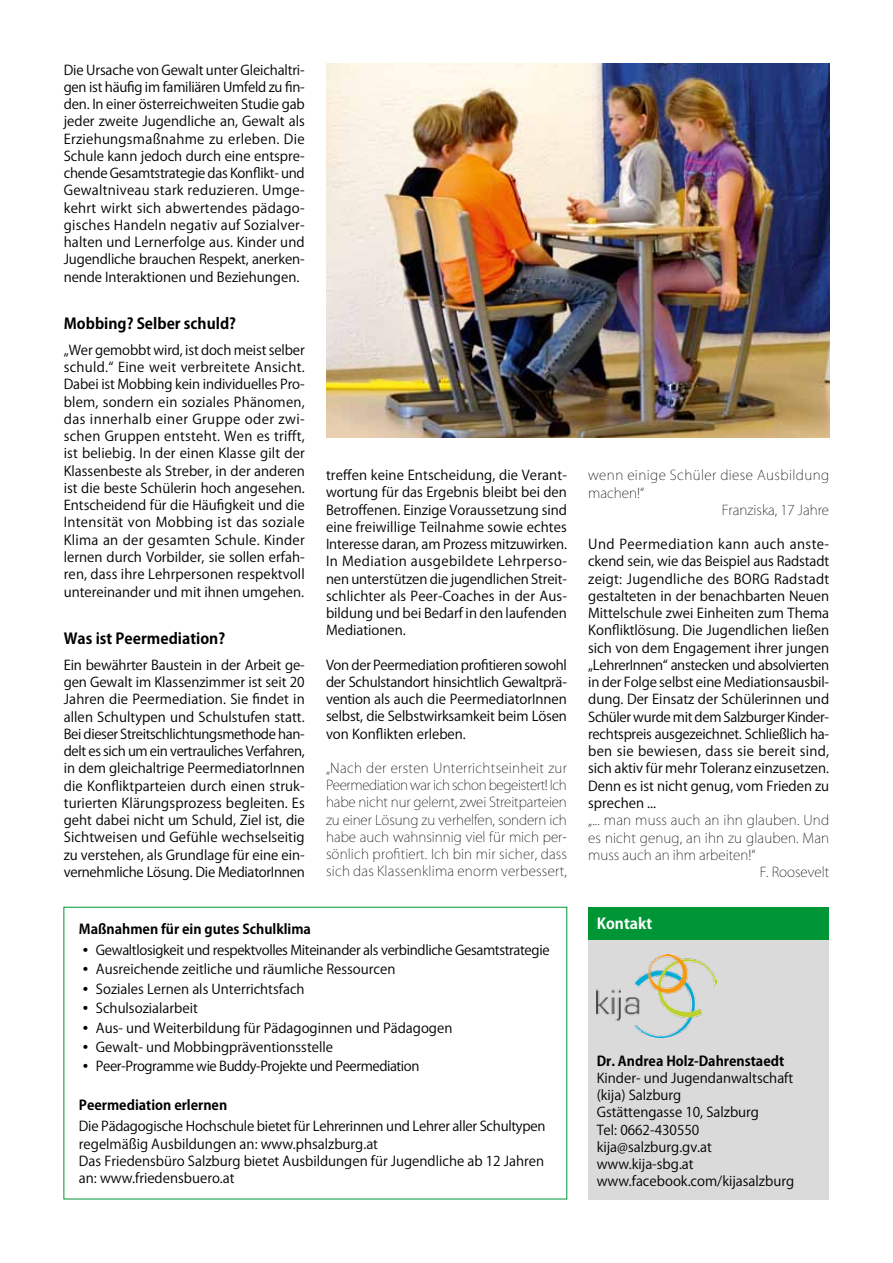
<style>
.page{position:relative;width:893px;height:1263px;background:#fff}
.page>*{position:absolute;margin:0;border:0;box-sizing:border-box;transform-origin:0 0}
.t1{font:700 15px "Koz Go Pro";color:#000}
.t2{font:700 15px "Koz Go Pro";color:#fff}
.t3{font:13.5px/17.2px "Koz Go Pro";color:#000;text-align:justify}
.t4{font:200 13.5px/17.2px "Koz Go Pro";letter-spacing:.01em;color:#000;text-align:justify}
.t5{font:700 13.5px "Koz Go Pro";color:#000}
.t6{font:200 13.5px "Koz Go Pro";letter-spacing:.03em;color:#000}
</style>
<div class="page">
<img style="left:326px;top:64px;width:503px;height:374px">
<div style="left:588px;top:940px;width:241px;height:259px;background:#dadada"></div>
<img style="left:596px;top:954px;width:120px;height:84px">
<div style="left:588px;top:907px;width:241px;height:33px;background:#009635"></div>
<p class="t3" style="left:64px;top:61px;width:242px">Die Ursache von Gewalt unter Gleichaltri&shy;gen ist häufig im familiären Umfeld zu fin&shy;den. In einer österreichweiten Studie gab jeder zweite Jugendliche an, Gewalt als Erziehungsmaßnahme zu erleben. Die Schule kann jedoch durch eine entspre&shy;chende Gesamtstrategie das Konflikt- und Gewaltniveau stark reduzieren. Umge&shy;kehrt wirkt sich abwertendes pädago&shy;gisches Handeln negativ auf Sozialver&shy;halten und Lernerfolge aus. Kinder und Jugendliche brauchen Respekt, anerken&shy;nende Interaktionen und Beziehungen.</p>
<p class="t1" style="left:64px;top:314px;width:174px">Mobbing? Selber schuld?</p>
<p class="t3" style="left:64px;top:342px;width:242px">„Wer gemobbt wird, ist doch meist selber schuld.“ Eine weit verbreitete Ansicht.<br>Dabei ist Mobbing kein individuelles Pro&shy;blem, sondern ein soziales Phänomen, das innerhalb einer Gruppe oder zwi&shy;schen Gruppen entsteht. Wen es trifft, ist beliebig. In der einen Klasse gilt der Klassenbeste als Streber, in der anderen ist die beste Schülerin hoch angesehen.<br>Entscheidend für die Häufigkeit und die Intensität von Mobbing ist das soziale Klima an der gesamten Schule. Kinder lernen durch Vorbilder, sie sollen erfah&shy;ren, dass ihre Lehrpersonen respektvoll untereinander und mit ihnen umgehen.</p>
<p class="t1" style="left:64px;top:628px;width:163px">Was ist Peermediation?</p>
<p class="t3" style="left:64px;top:656px;width:242px">Ein bewährter Baustein in der Arbeit ge&shy;gen Gewalt im Klassenzimmer ist seit 20<br>Jahren die Peermediation. Sie findet in allen Schultypen und Schulstufen statt.<br>Bei dieser Streitschlichtungsmethode han&shy;delt es sich um ein vertrauliches Verfahren, in dem gleichaltrige PeermediatorInnen die Konfliktparteien durch einen struk&shy;turierten Klärungsprozess begleiten. Es geht dabei nicht um Schuld, Ziel ist, die Sichtweisen und Gefühle wechselseitig zu verstehen, als Grundlage für eine ein&shy;vernehmliche Lösung. Die MediatorInnen</p>
<p class="t3" style="left:326px;top:467px;width:242px">treffen keine Entscheidung, die Verant&shy;wortung für das Ergebnis bleibt bei den Betroffenen. Einzige Voraussetzung sind eine freiwillige Teilnahme sowie echtes Interesse daran, am Prozess mitzuwirken.<br>In Mediation ausgebildete Lehrperso&shy;nen unterstützen die jugendlichen Streit&shy;schlichter als Peer-Coaches in der Aus&shy;bildung und bei Bedarf in den laufenden Mediationen.</p>
<p class="t3" style="left:326px;top:656px;width:242px">Von der Peermediation profitieren sowohl der Schulstandort hinsichtlich Gewaltprä&shy;vention als auch die PeermediatorInnen selbst, die Selbstwirksamkeit beim Lösen von Konflikten erleben.</p>
<p class="t4" style="left:326px;top:759px;width:242px">„Nach der ersten Unterrichtseinheit zur Peermediation war ich schon begeistert! Ich habe nicht nur gelernt, zwei Streitparteien zu einer Lösung zu verhelfen, sondern ich habe auch wahnsinnig viel für mich per&shy;sönlich profitiert. Ich bin mir sicher, dass sich das Klassenklima enorm verbessert,</p>
<p class="t5" style="left:79px;top:920px;width:233px">Maßnahmen für ein gutes Schulklima</p>
<p class="t3" style="left:79px;top:941px;width:472px;line-height:19.4px;text-align:left">◦ Gewaltlosigkeit und respektvolles Miteinander als verbindliche Gesamtstrategie ◦ Ausreichende zeitliche und räumliche Ressourcen<br>◦ Soziales Lernen als Unterrichtsfach<br>◦ Schulsozialarbeit<br>◦ Aus- und Weiterbildung für Pädagoginnen und Pädagogen<br>◦ Gewalt- und Mobbingpräventionsstelle<br>◦ Peer-Programme wie Buddy-Projekte und Peermediation</p>
<p class="t5" style="left:79px;top:1096px;width:150px">Peermediation erlernen</p>
<p class="t3" style="left:79px;top:1118px;width:468px;text-align:left">Die Pädagogische Hochschule bietet für Lehrerinnen und Lehrer aller Schultypen regelmäßig Ausbildungen an: www.phsalzburg.at<br>Das Friedensbüro Salzburg bietet Ausbildungen für Jugendliche ab 12 Jahren an: www.friedensbuero.at</p>
<p class="t6" style="left:588px;top:466px;width:242px">wenn einige Schüler diese Ausbildung</p>
<p class="t4" style="left:588px;top:484px;width:57px">machen!“</p>
<p class="t4" style="left:722px;top:501px;width:109px">Franziska, 17 Jahre</p>
<p class="t3" style="left:588px;top:536px;width:242px">Und Peermediation kann auch anste&shy;ckend sein, wie das Beispiel aus Radstadt zeigt: Jugendliche des BORG Radstadt gestalteten in der benachbarten Neuen Mittelschule zwei Einheiten zum Thema Konfliktlösung. Die Jugendlichen ließen sich von dem Engagement ihrer jungen „LehrerInnen“ anstecken und absolvierten in der Folge selbst eine Mediationsausbil&shy;dung. Der Einsatz der Schülerinnen und Schüler wurde mit dem Salzburger Kinder&shy;rechtspreis ausgezeichnet. Schließlich ha&shy;ben sie bewiesen, dass sie bereit sind, sich aktiv für mehr Toleranz einzusetzen.<br>Denn es ist nicht genug, vom Frieden zu sprechen ...</p>
<p class="t4" style="left:588px;top:811px;width:242px">„... man muss auch an ihn glauben. Und</p>
<p class="t4" style="left:588px;top:829px;width:242px">es nicht genug, an ihn zu glauben. Man</p>
<p class="t4" style="left:588px;top:846px;width:169px">muss auch an ihm arbeiten!“</p>
<p class="t4" style="left:760px;top:863px;width:71px">F. Roosevelt</p>
<p class="t2" style="left:597px;top:914px;width:57px">Kontakt</p>
<p class="t5" style="left:597px;top:1052px;width:189px">Dr. Andrea Holz-Dahrenstaedt</p>
<p class="t3" style="left:597px;top:1069px;width:199px;text-align:left">Kinder- und Jugendanwaltschaft (kija) Salzburg<br>Gstättengasse 10, Salzburg<br>Tel: 0662-430550 kija@salzburg.gv.at www.kija-sbg.at www.facebook.com/kijasalzburg</p>
</div>
